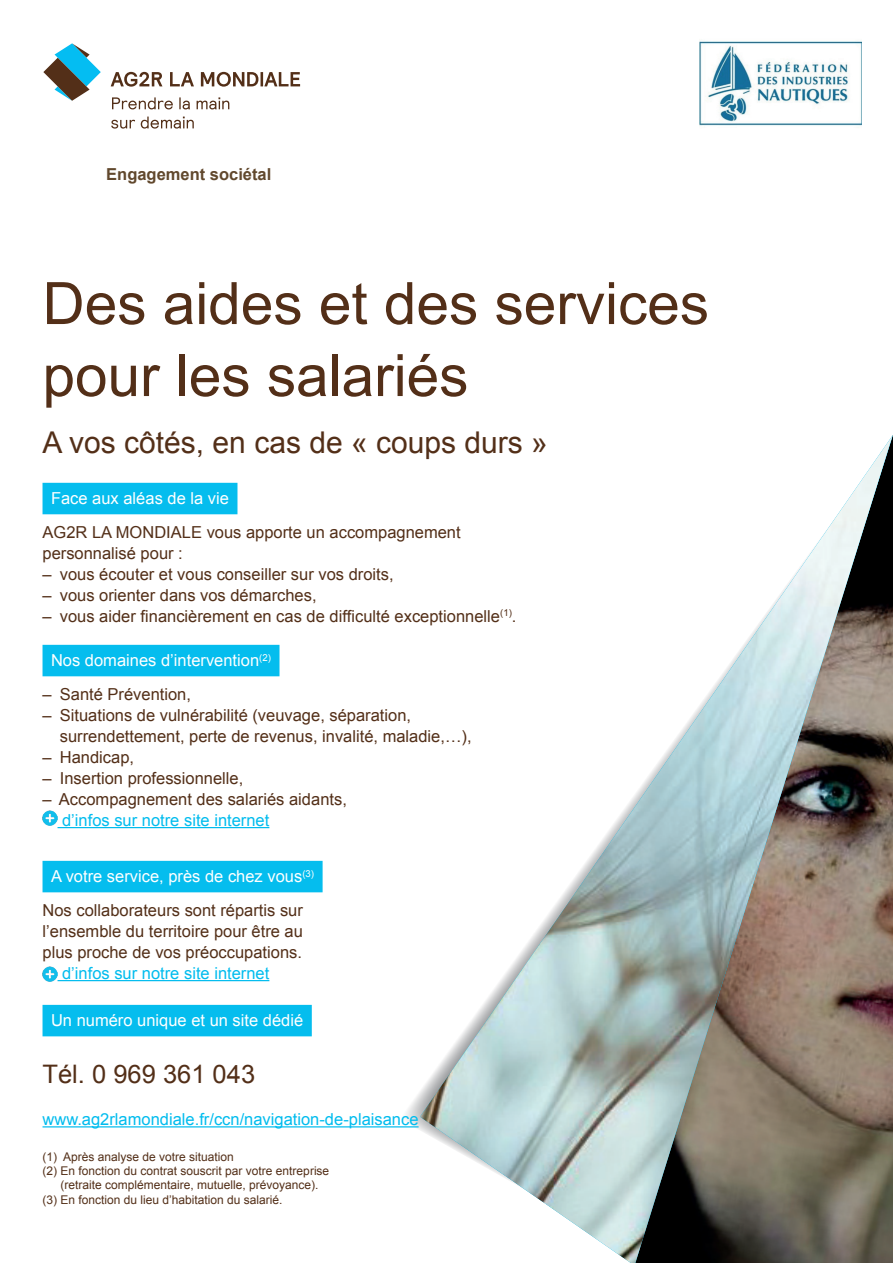
<style>
.page{position:relative;width:893px;height:1263px;background:#fff}
.page>*{position:absolute;margin:0;border:0;box-sizing:border-box;transform-origin:0 0}
._3_0_0___Labeur_-_11{font:58.5px/72px "Arial";color:#532f18}
.t1{font:30px "Arial";color:#532f18}
.t2{font:25.5px "Arial";color:#532f18}
.t3{font:16.5px/21px "Arial";color:#532f18}
._3_4_0___Labeur_File{font:16.5px "Arial";color:#fff}
.t4{font:16.5px "Arial";color:#00bcee}
.t5{font:700 16.5px "Arial";color:#61482d}
.t6{font:12px/14.4px "Arial";color:#532f18}
</style>
<div class="page">
<img style="left:699px;top:41px;width:162px;height:85px">
<div style="left:43px;top:483px;width:194px;height:31px;background:#05bdee"></div>
<div style="left:43px;top:645px;width:236px;height:31px;background:#05bdee"></div>
<hr style="left:58px;top:827px;width:211px;height:1px;background:#00bcee">
<div style="left:43px;top:861px;width:280px;height:31px;background:#05bdee"></div>
<hr style="left:58px;top:980px;width:211px;height:1px;background:#00bcee">
<div style="left:43px;top:1005px;width:269px;height:31px;background:#05bdee"></div>
<hr style="left:43px;top:1126px;width:376px;height:1px;background:#00bcee">
<img style="left:43px;top:811px;width:15px;height:15px">
<img style="left:43px;top:966px;width:15px;height:15px">
<img style="left:420px;top:435px;width:473px;height:828px">
<svg style="left:43px;top:43px;width:58px;height:58px"></svg>
<svg style="left:170px;top:72px;width:24px;height:14px"></svg>
<svg style="left:201px;top:72px;width:99px;height:15px"></svg>
<svg style="left:111px;top:72px;width:51px;height:15px"></svg>
<svg style="left:179px;top:97px;width:11px;height:12px"></svg>
<svg style="left:197px;top:97px;width:32px;height:12px"></svg>
<svg style="left:112px;top:97px;width:61px;height:12px"></svg>
<svg style="left:141px;top:117px;width:53px;height:12px"></svg>
<svg style="left:111px;top:120px;width:24px;height:9px"></svg>
<p class="t5" style="left:106px;top:163px;width:167px">Engagement sociétal</p>
<p class="_3_0_0___Labeur_-_11" style="left:43px;top:268px;width:668px">Des aides et des services pour les salariés</p>
<p class="t1" style="left:43px;top:423px;width:507px">A vos côtés, en cas de « coups durs »</p>
<p class="_3_4_0___Labeur_File" style="left:51px;top:487px;width:179px">Face aux aléas de la vie</p>
<p class="t3" style="left:43px;top:522px;width:420px">AG2R LA MONDIALE vous apporte un accompagnement personnalisé pour :</p>
<p class="t3" style="left:43px;top:564px;width:353px">– vous écouter et vous conseiller sur vos droits,</p>
<p class="t3" style="left:43px;top:585px;width:276px">– vous orienter dans vos démarches,</p>
<p class="t3" style="left:43px;top:606px;width:475px">– vous aider financièrement en cas de difficulté exceptionnelle<sup>(1)</sup>.</p>
<p class="_3_4_0___Labeur_File" style="left:51px;top:649px;width:221px">Nos domaines d’intervention<sup>(2)</sup></p>
<p class="t3" style="left:43px;top:684px;width:150px">– Santé Prévention,</p>
<p class="t3" style="left:60px;top:705px;width:413px;text-indent:-17px">– Situations de vulnérabilité (veuvage, séparation, surrendettement, perte de revenus, invalité, maladie,…),</p>
<p class="t3" style="left:43px;top:747px;width:93px">– Handicap,</p>
<p class="t3" style="left:43px;top:768px;width:202px">– Insertion professionnelle,</p>
<p class="t3" style="left:43px;top:789px;width:306px">– Accompagnement des salariés aidants,</p>
<p class="t4" style="left:62px;top:809px;width:209px">d’infos sur notre site internet</p>
<p class="_3_4_0___Labeur_File" style="left:51px;top:865px;width:265px">A votre service, près de chez vous<sup>(3)</sup></p>
<p class="t3" style="left:43px;top:900px;width:262px;text-align:justify">Nos collaborateurs sont répartis sur l’ensemble du territoire pour être au plus proche de vos préoccupations.</p>
<p class="t4" style="left:62px;top:962px;width:209px">d’infos sur notre site internet</p>
<p class="_3_4_0___Labeur_File" style="left:51px;top:1009px;width:254px">Un numéro unique et un site dédié</p>
<p class="t2" style="left:43px;top:1057px;width:214px">Tél. 0 969 361 043</p>
<p class="t4" style="left:43px;top:1108px;width:377px">www.ag2rlamondiale.fr/ccn/navigation-de-plaisance</p>
<p class="t6" style="left:43px;top:1149px;width:193px">(1) Après analyse de votre situation</p>
<p class="t6" style="left:61px;top:1164px;width:270px;text-indent:-18px">(2) En fonction du contrat souscrit par votre entreprise (retraite complémentaire, mutuelle, prévoyance).</p>
<p class="t6" style="left:43px;top:1192px;width:242px">(3) En fonction du lieu d’habitation du salarié.</p>
</div>
